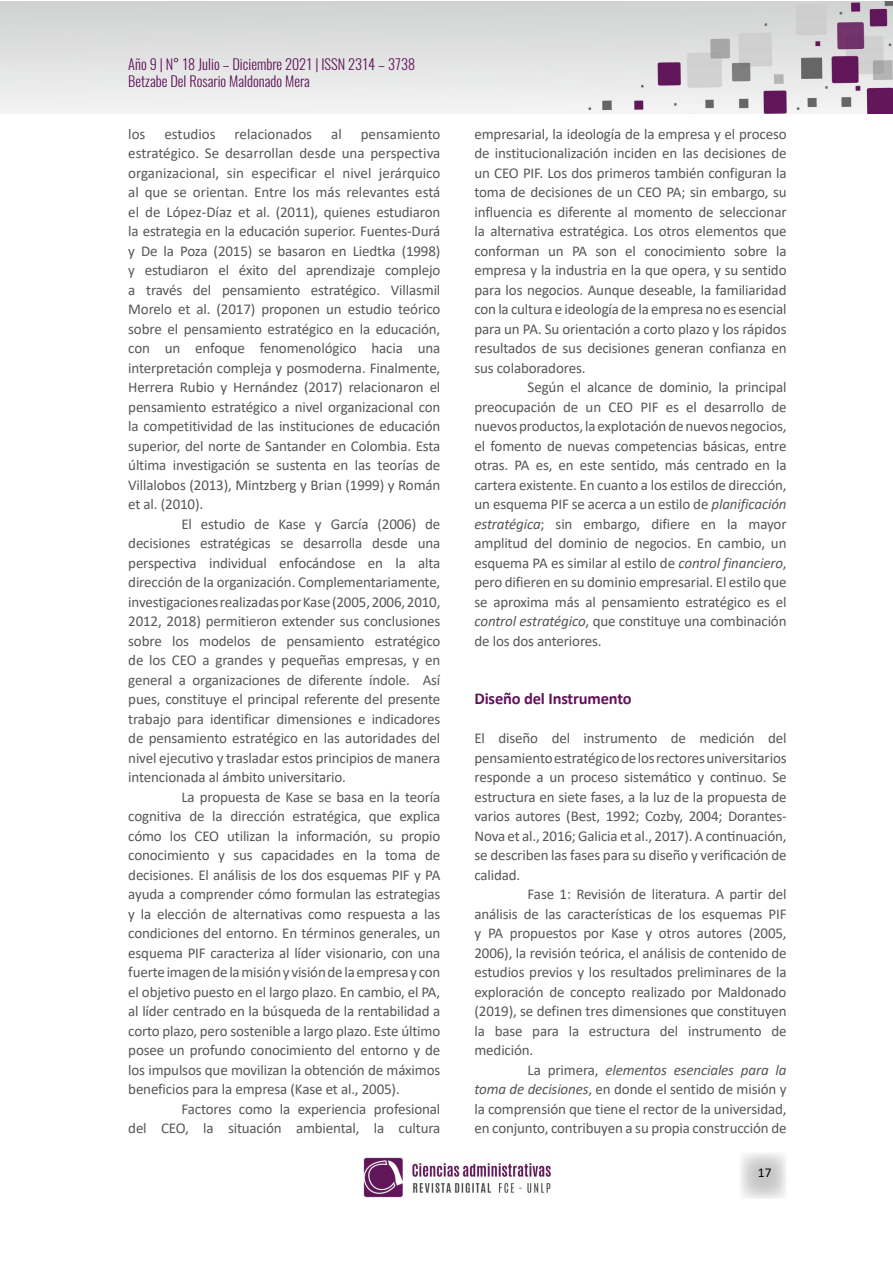
<style>
.page{position:relative;width:893px;height:1263px;background:#fff}
.page>*{position:absolute;margin:0;border:0;box-sizing:border-box;transform-origin:0 0}
.t1{font:700 16.5px "Calibri";letter-spacing:-.01em;color:#61135a}
.t2{font:15px/19.5px "Calibri";letter-spacing:-.01em;color:#575756;text-align:justify}
.t3{font:300 14.4px/17.2px "Oswald";color:#61135a}
.t4{font:13.5px "Calibri";color:#000}
.s1{font-style:italic}
</style>
<div class="page">
<svg style="left:741px;top:1153px;width:45px;height:46px"></svg>
<img style="left:0;top:1px;width:893px;height:112px">
<img style="left:363px;top:1157px;width:188px;height:41px">
<p class="t3" style="left:128px;top:53px;width:288px">Año 9 | N° 18 Julio – Diciembre 2021 | ISSN 2314 – 3738<br>Betzabe Del Rosario Maldonado Mera</p>
<p class="t2" style="left:128px;top:124px;width:19px">los</p>
<p class="t2" style="left:164px;top:124px;width:53px">estudios</p>
<p class="t2" style="left:235px;top:124px;width:79px">relacionados</p>
<p class="t2" style="left:331px;top:124px;width:12px">al</p>
<p class="t2" style="left:128px;top:124px;width:314px;text-indent:232px">pensamiento estratégico. Se desarrollan desde una perspectiva organizacional, sin especificar el nivel jerárquico al que se orientan. Entre los más relevantes está el de López-Díaz et al. (2011), quienes estudiaron la estrategia en la educación superior. Fuentes-Durá y De la Poza (2015) se basaron en Liedtka (1998) y estudiaron el éxito del aprendizaje complejo a través del pensamiento estratégico. Villasmil Morelo et al. (2017) proponen un estudio teórico sobre el pensamiento estratégico en la educación, con un enfoque fenomenológico hacia una interpretación compleja y posmoderna. Finalmente, Herrera Rubio y Hernández (2017) relacionaron el pensamiento estratégico a nivel organizacional con la competitividad de las instituciones de educación superior, del norte de Santander en Colombia. Esta última investigación se sustenta en las teorías de Villalobos (2013), Mintzberg y Brian (1999) y Román et al. (2010).</p>
<p class="t2" style="left:128px;top:514px;width:314px;text-indent:53px">El estudio de Kase y García (2006) de decisiones estratégicas se desarrolla desde una perspectiva individual enfocándose en la alta dirección de la organización. Complementariamente, investigaciones realizadas por Kase (2005, 2006, 2010, 2012, 2018) permitieron extender sus conclusiones sobre los modelos de pensamiento estratégico de los CEO a grandes y pequeñas empresas, y en general a organizaciones de diferente índole. Así pues, constituye el principal referente del presente trabajo para identificar dimensiones e indicadores de pensamiento estratégico en las autoridades del nivel ejecutivo y trasladar estos principios de manera intencionada al ámbito universitario.</p>
<p class="t2" style="left:128px;top:787px;width:314px;text-indent:53px">La propuesta de Kase se basa en la teoría cognitiva de la dirección estratégica, que explica cómo los CEO utilizan la información, su propio conocimiento y sus capacidades en la toma de decisiones. El análisis de los dos esquemas PIF y PA ayuda a comprender cómo formulan las estrategias y la elección de alternativas como respuesta a las condiciones del entorno. En términos generales, un esquema PIF caracteriza al líder visionario, con una fuerte imagen de la misión y visión de la empresa y con el objetivo puesto en el largo plazo. En cambio, el PA, al líder centrado en la búsqueda de la rentabilidad a corto plazo, pero sostenible a largo plazo. Este último posee un profundo conocimiento del entorno y de los impulsos que movilizan la obtención de máximos beneficios para la empresa (Kase et al., 2005).</p>
<p class="t2" style="left:128px;top:1099px;width:314px;text-align:right">Factores como la experiencia profesional<br>del CEO, la situación ambiental, la cultura</p>
<p class="t2" style="left:474px;top:124px;width:314px">empresarial, la ideología de la empresa y el proceso de institucionalización inciden en las decisiones de un CEO PIF. Los dos primeros también configuran la toma de decisiones de un CEO PA; sin embargo, su influencia es diferente al momento de seleccionar la alternativa estratégica. Los otros elementos que conforman un PA son el conocimiento sobre la empresa y la industria en la que opera, y su sentido para los negocios. Aunque deseable, la familiaridad con la cultura e ideología de la empresa no es esencial para un PA. Su orientación a corto plazo y los rápidos resultados de sus decisiones generan confianza en sus colaboradores.</p>
<p class="t2" style="left:474px;top:377px;width:314px;text-indent:53px">Según el alcance de dominio, la principal preocupación de un CEO PIF es el desarrollo de nuevos productos, la explotación de nuevos negocios, el fomento de nuevas competencias básicas, entre otras. PA es, en este sentido, más centrado en la cartera existente. En cuanto a los estilos de dirección, un esquema PIF se acerca a un estilo de <span class="s1">planificación estratégica</span>; sin embargo, difiere en la mayor amplitud del dominio de negocios. En cambio, un esquema PA es similar al estilo de <span class="s1">control financiero</span>, pero difieren en su dominio empresarial. El estilo que se aproxima más al pensamiento estratégico es el <span class="s1">control estratégico</span>, que constituye una combinación de los dos anteriores.</p>
<p class="t1" style="left:474px;top:687px;width:159px">Diseño del Instrumento</p>
<p class="t2" style="left:474px;top:728px;width:314px">El diseño del instrumento de medición del pensamiento estratégico de los rectores universitarios responde a un proceso sistemático y continuo. Se estructura en siete fases, a la luz de la propuesta de varios autores (Best, 1992; Cozby, 2004; Dorantes-Nova et al., 2016; Galicia et al., 2017). A continuación, se describen las fases para su diseño y verificación de calidad.</p>
<p class="t2" style="left:474px;top:884px;width:314px;text-indent:53px">Fase 1: Revisión de literatura. A partir del análisis de las características de los esquemas PIF y PA propuestos por Kase y otros autores (2005, 2006), la revisión teórica, el análisis de contenido de estudios previos y los resultados preliminares de la exploración de concepto realizado por Maldonado (2019), se definen tres dimensiones que constituyen la base para la estructura del instrumento de medición.</p>
<p class="t2" style="left:474px;top:1060px;width:314px;text-indent:53px">La primera, <span class="s1">elementos esenciales para la toma de decisiones</span>, en donde el sentido de misión y la comprensión que tiene el rector de la universidad, en conjunto, contribuyen a su propia construcción de</p>
<p class="t4" style="left:758px;top:1163px;width:15px">17</p>
</div>
